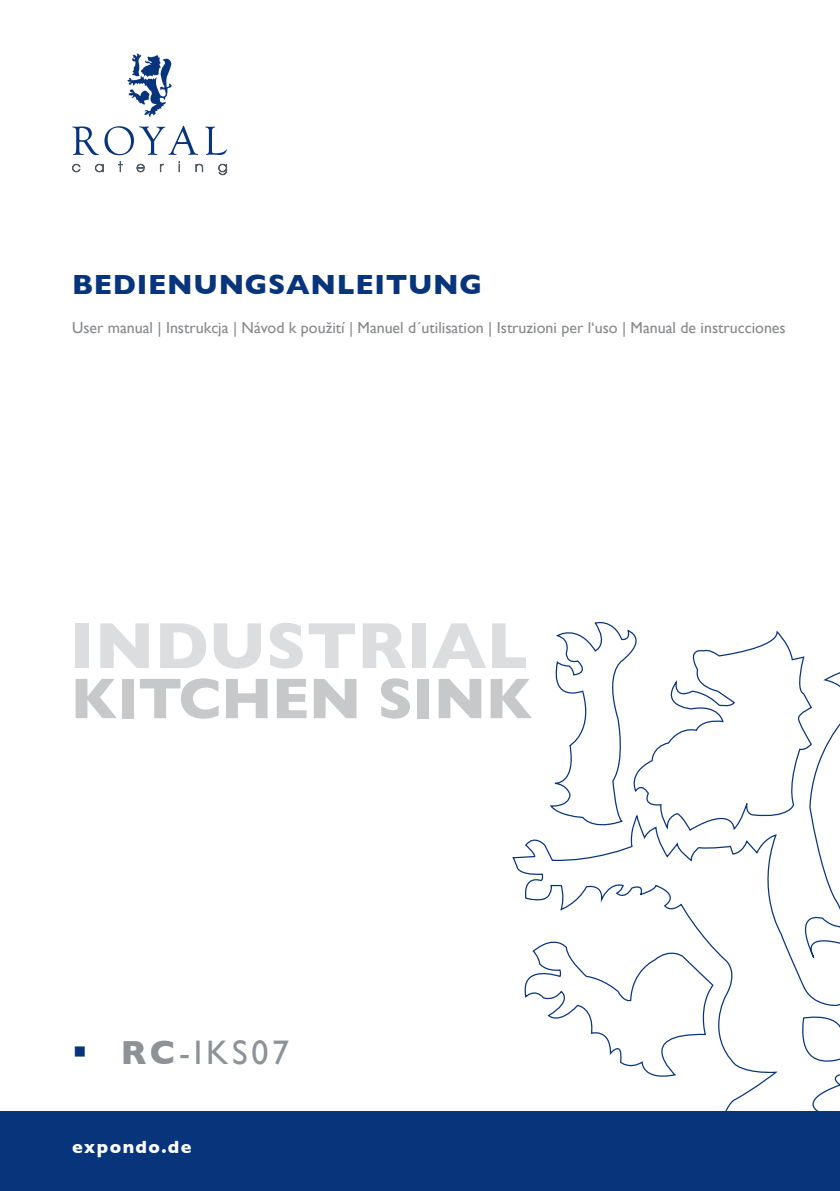
<style>
.page{position:relative;width:840px;height:1191px;background:#fff}
.page>*{position:absolute;margin:0;border:0;box-sizing:border-box;transform-origin:0 0}
.t1{font:700 66px "Gill Sans";color:#dcdddf}
.t2{font:700 58px "Gill Sans";letter-spacing:-.01em;color:#c7c8ca}
.t3{font:34px "Gill Sans";letter-spacing:.11em;color:#8d9297}
.t4{font:700 28.2px "Gill Sans";letter-spacing:.025em;color:#08347b}
.t5{font:700 18px "Gill Sans";letter-spacing:.08em;color:#fff}
.t6{font:16px "Gill Sans";color:#86888b}
.s1{color:#08347b}
.s2{font-weight:700}
</style>
<div class="page">
<div style="left:0;top:1111px;width:839px;height:80px;background:#08347b"></div>
<svg style="left:127px;top:53px;width:45px;height:64px"></svg>
<svg style="left:72px;top:161px;width:155px;height:14px"></svg>
<svg style="left:72px;top:126px;width:154px;height:29px"></svg>
<svg style="left:512px;top:672px;width:327px;height:439px"></svg>
<svg style="left:519px;top:933px;width:195px;height:148px"></svg>
<svg style="left:549px;top:622px;width:263px;height:210px"></svg>
<p class="t4" style="left:72px;top:268px;width:411px">BEDIENUNGSANLEITUNG</p>
<p class="t6" style="left:72px;top:318px;width:714px">User manual | Instrukcja | Návod k použití | Manuel d´utilisation | Istruzioni per l‘uso | Manual de instrucciones</p>
<p class="t1" style="left:70px;top:607px;width:459px">INDUSTRIAL</p>
<p class="t2" style="left:71px;top:664px;width:463px">KITCHEN SINK</p>
<p class="t3" style="left:72px;top:1032px;width:218px"><span class="s1">▪</span> <span class="s2">RC</span>-IKS07</p>
<p class="t5" style="left:72px;top:1136px;width:121px">expondo.de</p>
</div>
